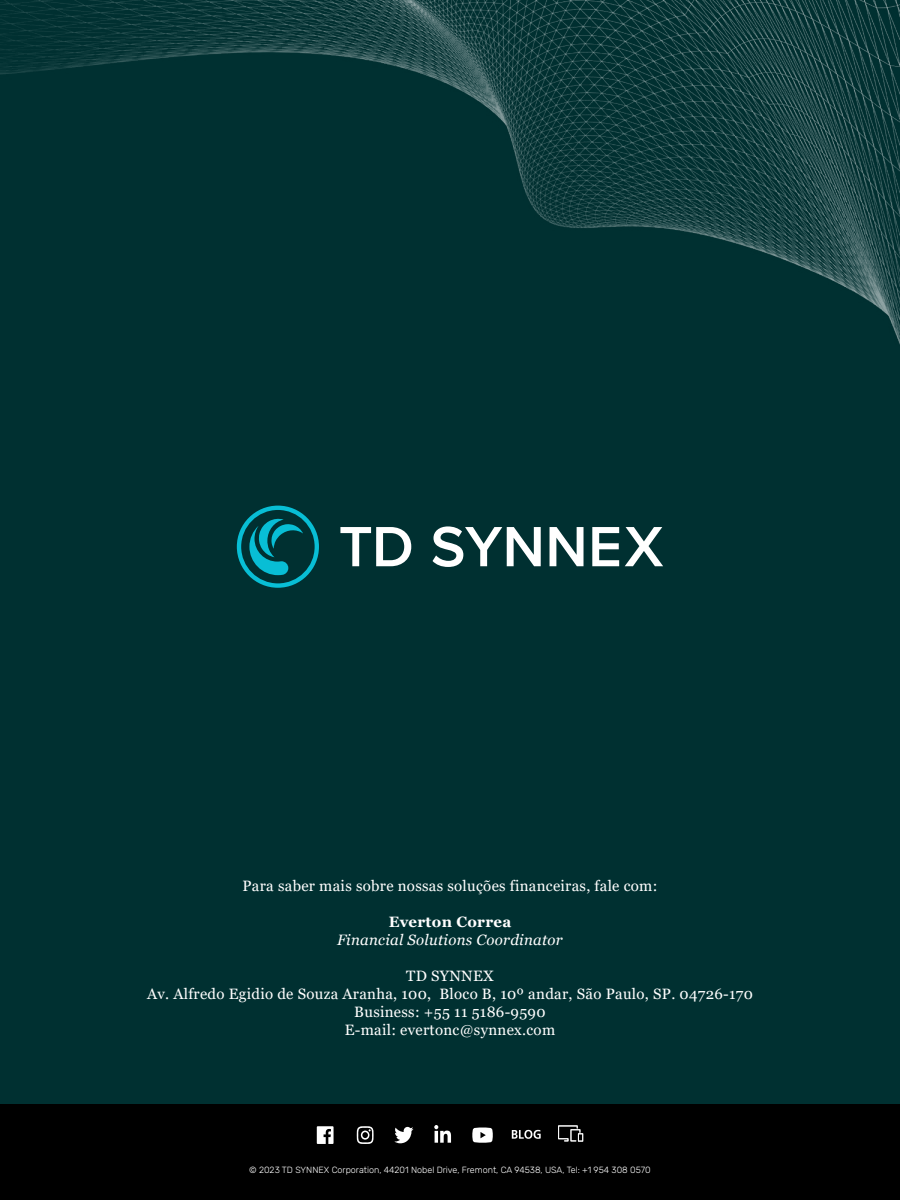
<style>
.page{position:relative;width:900px;height:1200px;background:#003031}
.page>*{position:absolute;margin:0;border:0;box-sizing:border-box;transform-origin:0 0}
.t1{font:15px/18px "Georgia";letter-spacing:.02em;color:#fff;text-align:center}
.t2{font:italic 15px "Georgia";letter-spacing:.02em;color:#fff}
.t3{font:700 15px "Georgia";letter-spacing:.02em;color:#fff}
.t4{font:300 9px "Rubik";color:#fff}
</style>
<div class="page">
<img style="left:0;top:0;width:900px;height:344px">
<svg style="left:237px;top:506px;width:82px;height:82px"></svg>
<svg style="left:340px;top:527px;width:71px;height:39px"></svg>
<svg style="left:433px;top:526px;width:108px;height:41px"></svg>
<svg style="left:550px;top:527px;width:34px;height:39px"></svg>
<svg style="left:592px;top:527px;width:27px;height:39px"></svg>
<svg style="left:625px;top:527px;width:38px;height:39px"></svg>
<div style="left:0;top:1104px;width:900px;height:96px;background:#000"></div>
<svg style="left:434px;top:1125px;width:17px;height:18px"></svg>
<svg style="left:472px;top:1128px;width:21px;height:15px"></svg>
<svg style="left:394px;top:1127px;width:19px;height:16px"></svg>
<svg style="left:357px;top:1126px;width:17px;height:18px"></svg>
<svg style="left:558px;top:1125px;width:25px;height:17px"></svg>
<svg style="left:512px;top:1130px;width:29px;height:9px"></svg>
<svg style="left:317px;top:1126px;width:17px;height:18px"></svg>
<p class="t1" style="left:243px;top:878px;width:416px">Para saber mais sobre nossas soluções financeiras, fale com:</p>
<p class="t3" style="left:389px;top:913px;width:124px">Everton Correa</p>
<p class="t2" style="left:337px;top:931px;width:227px">Financial Solutions Coordinator</p>
<p class="t1" style="left:147px;top:968px;width:607px">TD SYNNEX<br>Av. Alfredo Egidio de Souza Aranha, 100, Bloco B, 10º andar, São Paulo, SP. 04726-170<br>Business: +55 11 5186-9590<br>E-mail: evertonc@synnex.com</p>
<p class="t4" style="left:249px;top:1165px;width:403px">© 2023 TD SYNNEX Corporation, 44201 Nobel Drive, Fremont, CA 94538, USA, Tel: +1 954 308 0570</p>
</div>
